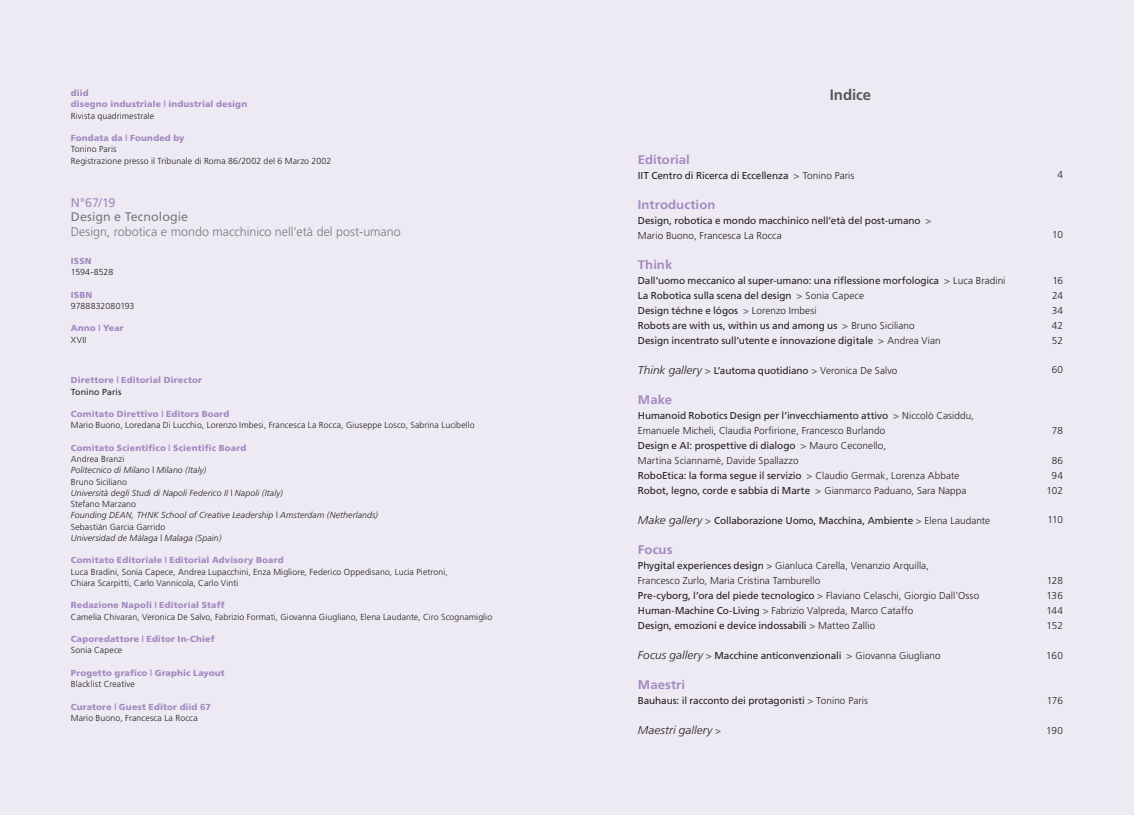
<style>
.page{position:relative;width:1134px;height:815px;background:#eeeaf4}
.page>*{position:absolute;margin:0;border:0;box-sizing:border-box;transform-origin:0 0}
.t1{font:700 15px "Frutiger";color:#57585a}
.t2{font:300 12.5px "Frutiger";color:#787a7d}
.t3{font:700 12.5px "Frutiger";letter-spacing:.005em;color:#a38ac0;scale:1.05 1}
.t4{font:12.5px "Frutiger";color:#787a7d}
.t5{font:12.5px "Frutiger";color:#a38ac0}
.t6{font:italic 300 11.25px "Frutiger";letter-spacing:.005em;color:#231f20;scale:1.05 1}
.t7{font:10px "Frutiger";letter-spacing:-.01em;color:#231f20}
.t8{font:300 10px "Frutiger";letter-spacing:.005em;color:#231f20}
.t9{font:300 8.75px "Frutiger";letter-spacing:.01em;color:#231f20}
.t10{font:900 8.75px "Frutiger";letter-spacing:.015em;color:#a38ac0}
.t11{font:italic 300 8.75px "Frutiger";letter-spacing:.01em;color:#231f20}
.t12{font:8.75px "Frutiger";letter-spacing:.01em;color:#231f20}
.s1{font-weight:700;color:#6c6d70}
.s2{font-weight:300}
.s3{font-weight:300;font-style:italic;font-size:11.25px}
.s4{font-weight:400}
.s5{font-weight:700;font-style:normal;font-size:10px;color:#6c6d70}
</style>
<div class="page">
<p class="t10" style="left:71px;top:88px;width:19px">diid</p>
<p class="t10" style="left:71px;top:99px;width:178px">disegno industriale | industrial design</p>
<p class="t10" style="left:71px;top:133px;width:115px">Fondata da | Founded by</p>
<p class="t9" style="left:71px;top:111px;width:85px">Rivista quadrimestrale</p>
<p class="t9" style="left:71px;top:144px;width:47px">Tonino Paris</p>
<p class="t9" style="left:71px;top:156px;width:262px">Registrazione presso il Tribunale di Roma 86/2002 del 6 Marzo 2002</p>
<p class="t5" style="left:71px;top:195px;width:46px">N°67/19</p>
<p class="t4" style="left:71px;top:210px;width:119px">Design e Tecnologie</p>
<p class="t2" style="left:71px;top:225px;width:331px">Design, robotica e mondo macchinico nell’età del post-umano</p>
<p class="t10" style="left:71px;top:255px;width:22px">ISSN</p>
<p class="t10" style="left:71px;top:289px;width:23px">ISBN</p>
<p class="t10" style="left:71px;top:323px;width:54px">Anno | Year</p>
<p class="t9" style="left:71px;top:267px;width:44px">1594-8528</p>
<p class="t9" style="left:71px;top:301px;width:65px">9788832080193</p>
<p class="t9" style="left:71px;top:335px;width:17px">XVII</p>
<p class="t10" style="left:71px;top:375px;width:133px">Direttore | Editorial Director</p>
<p class="t10" style="left:71px;top:409px;width:160px">Comitato Direttivo | Editors Board</p>
<p class="t10" style="left:71px;top:443px;width:177px">Comitato Scientifico | Scientific Board</p>
<p class="t12" style="left:71px;top:386px;width:52px">Tonino Paris</p>
<p class="t9" style="left:71px;top:420px;width:405px">Mario Buono, Loredana Di Lucchio, Lorenzo Imbesi, Francesca La Rocca, Giuseppe Losco, Sabrina Lucibello</p>
<p class="t9" style="left:71px;top:454px;width:55px">Andrea Branzi</p>
<p class="t11" style="left:71px;top:465px;width:137px">Politecnico di Milano | Milano (Italy)</p>
<p class="t9" style="left:71px;top:477px;width:58px">Bruno Siciliano</p>
<p class="t11" style="left:71px;top:488px;width:214px">Università degli Studi di Napoli Federico II | Napoli (Italy)</p>
<p class="t9" style="left:71px;top:499px;width:67px">Stefano Marzano</p>
<p class="t11" style="left:71px;top:510px;width:309px">Founding DEAN, THNK School of Creative Leadership | Amsterdam (Netherlands)</p>
<p class="t9" style="left:71px;top:522px;width:96px">Sebastián Garcia Garrido</p>
<p class="t11" style="left:71px;top:533px;width:152px">Universidad de Málaga | Malaga (Spain)</p>
<p class="t9" style="left:71px;top:567px;width:378px">Luca Bradini, Sonia Capece, Andrea Lupacchini, Enza Migliore, Federico Oppedisano, Lucia Pietroni,</p>
<p class="t9" style="left:71px;top:578px;width:169px">Chiara Scarpitti, Carlo Vannicola, Carlo Vinti</p>
<p class="t9" style="left:71px;top:612px;width:423px">Camelia Chivaran, Veronica De Salvo, Fabrizio Formati, Giovanna Giugliano, Elena Laudante, Ciro Scognamiglio</p>
<p class="t9" style="left:71px;top:645px;width:53px">Sonia Capece</p>
<p class="t9" style="left:71px;top:679px;width:65px">Blacklist Creative</p>
<p class="t9" style="left:71px;top:713px;width:128px">Mario Buono, Francesca La Rocca</p>
<p class="t10" style="left:71px;top:555px;width:214px">Comitato Editoriale | Editorial Advisory Board</p>
<p class="t10" style="left:71px;top:600px;width:155px">Redazione Napoli | Editorial Staff</p>
<p class="t10" style="left:71px;top:634px;width:145px">Caporedattore | Editor In-Chief</p>
<p class="t10" style="left:71px;top:668px;width:155px">Progetto grafico | Graphic Layout</p>
<p class="t10" style="left:71px;top:701px;width:141px">Curatore | Guest Editor diid 67</p>
<p class="t1" style="left:830px;top:86px;width:43px">Indice</p>
<p class="t3" style="left:638px;top:152px;width:51px">Editorial</p>
<p class="t3" style="left:638px;top:197px;width:75px">Introduction</p>
<p class="t7" style="left:638px;top:169px;width:218px">IIT Centro di Ricerca di Eccellenza <span class="s1">&gt;</span> <span class="s2">Tonino Paris</span></p>
<p class="t7" style="left:638px;top:214px;width:295px">Design, robotica e mondo macchinico nell’età del post-umano <span class="s1">&gt;</span></p>
<p class="t8" style="left:638px;top:229px;width:145px">Mario Buono, Francesca La Rocca</p>
<p class="t7" style="left:638px;top:274px;width:369px">Dall’uomo meccanico al super-umano: una riflessione morfologica <span class="s1">&gt;</span> <span class="s2">Luca Bradini</span></p>
<p class="t7" style="left:638px;top:289px;width:228px">La Robotica sulla scena del design <span class="s1">&gt;</span> <span class="s2">Sonia Capece</span></p>
<p class="t7" style="left:638px;top:304px;width:180px">Design téchne e lógos <span class="s1">&gt;</span> <span class="s2">Lorenzo Imbesi</span></p>
<p class="t7" style="left:638px;top:319px;width:278px">Robots are with us, within us and among us <span class="s1">&gt;</span> <span class="s2">Bruno Siciliano</span></p>
<p class="t7" style="left:638px;top:334px;width:304px">Design incentrato sull’utente e innovazione digitale <span class="s1">&gt;</span> <span class="s2">Andrea Vian</span></p>
<p class="t7" style="left:638px;top:364px;width:261px"><span class="s3">Think gallery</span> <span class="s1">&gt;</span> L’automa quotidiano <span class="s1">&gt;</span> <span class="s2">Veronica De Salvo</span></p>
<p class="t7" style="left:638px;top:409px;width:338px">Humanoid Robotics Design per l’invecchiamento attivo <span class="s1">&gt;</span> <span class="s2">Niccolò Casiddu,</span></p>
<p class="t8" style="left:638px;top:424px;width:249px">Emanuele Micheli, Claudia Porfirione, Francesco Burlando</p>
<p class="t7" style="left:638px;top:439px;width:250px">Design e AI: prospettive di dialogo <span class="s1">&gt;</span> <span class="s2">Mauro Ceconello,</span></p>
<p class="t8" style="left:638px;top:454px;width:162px">Martina Sciannamè, Davide Spallazzo</p>
<p class="t7" style="left:638px;top:469px;width:323px">RoboEtica: la forma segue il servizio <span class="s1">&gt;</span> <span class="s2">Claudio Germak, Lorenza Abbate</span></p>
<p class="t7" style="left:638px;top:484px;width:330px">Robot, legno, corde e sabbia di Marte <span class="s1">&gt;</span> <span class="s2">Gianmarco Paduano, Sara Nappa</span></p>
<p class="t7" style="left:638px;top:514px;width:354px"><span class="s3">Make gallery</span> <span class="s1">&gt;</span> Collaborazione Uomo, Macchina, Ambiente <span class="s1">&gt;</span> <span class="s2">Elena Laudante</span></p>
<p class="t8" style="left:638px;top:559px;width:293px"><span class="s4">Phygital experiences design</span> <span class="s1">&gt;</span> Gianluca Carella, Venanzio Arquilla,</p>
<p class="t8" style="left:638px;top:574px;width:184px">Francesco Zurlo, Maria Cristina Tamburello</p>
<p class="t7" style="left:638px;top:589px;width:343px">Pre-cyborg, l’ora del piede tecnologico <span class="s1">&gt;</span> <span class="s2">Flaviano Celaschi, Giorgio Dall’Osso</span></p>
<p class="t8" style="left:638px;top:604px;width:277px"><span class="s4">Human-Machine Co-Living</span> <span class="s1">&gt;</span> Fabrizio Valpreda, Marco Cataffo</p>
<p class="t7" style="left:638px;top:619px;width:239px">Design, emozioni e device indossabili <span class="s1">&gt;</span> <span class="s2">Matteo Zallio</span></p>
<p class="t7" style="left:638px;top:649px;width:304px"><span class="s3">Focus gallery</span> <span class="s1">&gt;</span> Macchine anticonvenzionali <span class="s1">&gt;</span> <span class="s2">Giovanna Giugliano</span></p>
<p class="t7" style="left:638px;top:694px;width:232px">Bauhaus: il racconto dei protagonisti <span class="s1">&gt;</span> <span class="s2">Tonino Paris</span></p>
<p class="t6" style="left:638px;top:723px;width:81px">Maestri gallery <span class="s5">&gt;</span></p>
<p class="t3" style="left:638px;top:257px;width:34px">Think</p>
<p class="t3" style="left:638px;top:392px;width:34px">Make</p>
<p class="t3" style="left:638px;top:542px;width:35px">Focus</p>
<p class="t3" style="left:638px;top:677px;width:46px">Maestri</p>
<p class="t8" style="left:1057px;top:169px;width:7px">4</p>
<p class="t8" style="left:1052px;top:229px;width:12px">10</p>
<p class="t8" style="left:1052px;top:274px;width:12px">16</p>
<p class="t8" style="left:1052px;top:289px;width:12px">24</p>
<p class="t8" style="left:1052px;top:304px;width:13px">34</p>
<p class="t8" style="left:1052px;top:319px;width:13px">42</p>
<p class="t8" style="left:1052px;top:334px;width:13px">52</p>
<p class="t8" style="left:1052px;top:364px;width:13px">60</p>
<p class="t8" style="left:1052px;top:425px;width:13px">78</p>
<p class="t8" style="left:1052px;top:455px;width:13px">86</p>
<p class="t8" style="left:1052px;top:470px;width:13px">94</p>
<p class="t8" style="left:1047px;top:485px;width:18px">102</p>
<p class="t8" style="left:1047px;top:514px;width:17px">110</p>
<p class="t8" style="left:1047px;top:574px;width:18px">128</p>
<p class="t8" style="left:1046px;top:590px;width:18px">136</p>
<p class="t8" style="left:1046px;top:605px;width:18px">144</p>
<p class="t8" style="left:1046px;top:620px;width:18px">152</p>
<p class="t8" style="left:1046px;top:650px;width:18px">160</p>
<p class="t8" style="left:1047px;top:694px;width:18px">176</p>
<p class="t8" style="left:1046px;top:724px;width:18px">190</p>
</div>
